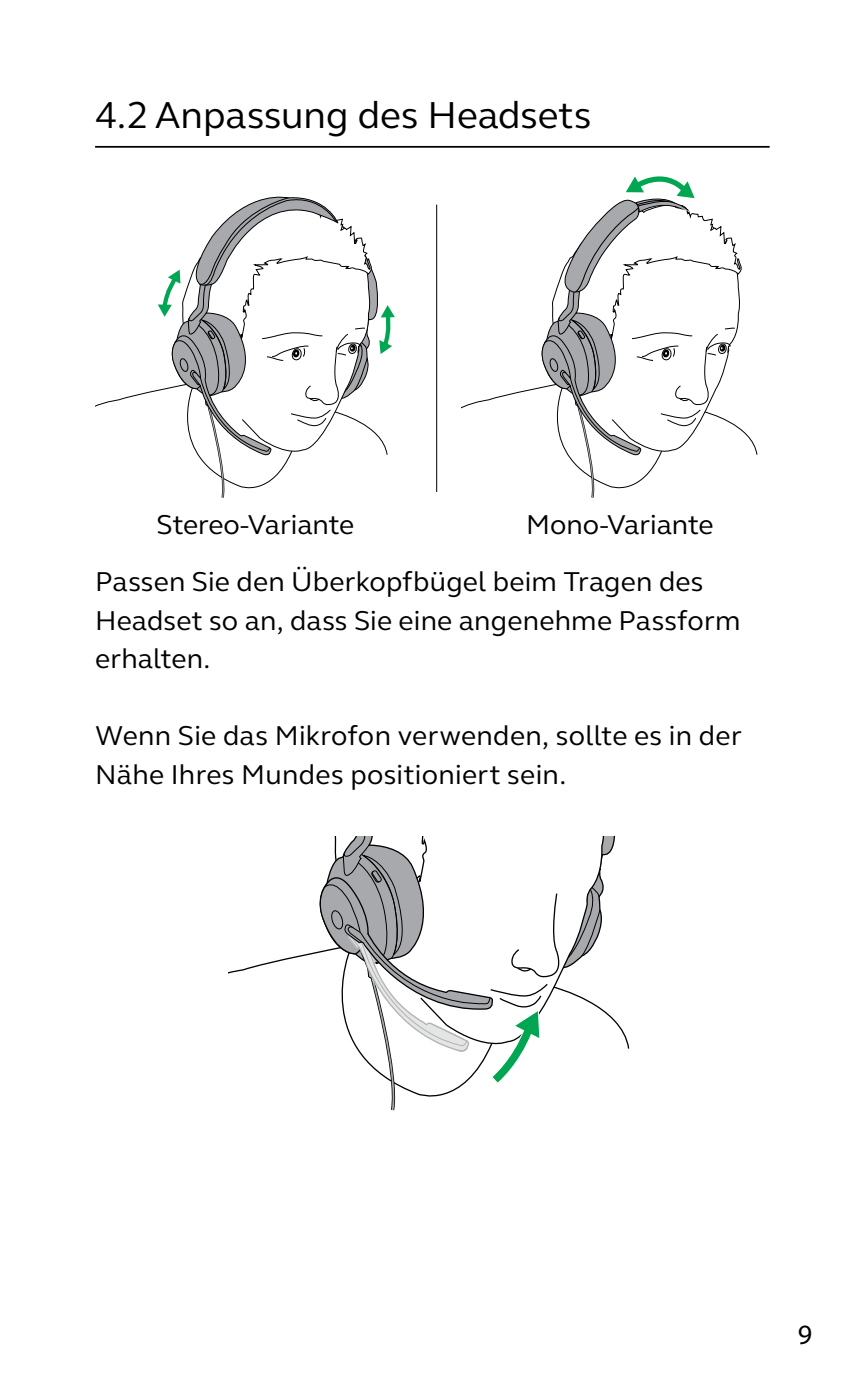
<style>
.page{position:relative;width:864px;height:1389px;background:#fff}
.page>*{position:absolute;margin:0;border:0;box-sizing:border-box;transform-origin:0 0}
.t1{font:38.5px "GN Elliot";color:#000}
.t2{font:28px/38.5px "GN Elliot";letter-spacing:.01em;color:#000}
.t3{font:28px "Myriad Pro";color:#000}
</style>
<div class="page">
<hr style="left:95px;top:146px;width:674px;height:2px;background:#000">
<svg style="left:96px;top:196px;width:298px;height:302px"></svg>
<svg style="left:461px;top:176px;width:296px;height:322px"></svg>
<hr style="left:436px;top:205px;width:1px;height:287px;background:#000">
<svg style="left:228px;top:837px;width:401px;height:274px"></svg>
<h1 class="t1" style="left:95px;top:89px;width:497px">4.2Anpassung des Headsets</h1>
<p class="t2" style="left:95px;top:496px;width:619px;line-height:57.1px;text-indent:431px">Mono-Variante<br>Passen Sie den Überkopfbügel beim Tragen des</p>
<p class="t2" style="left:95px;top:600px;width:646px">Headset so an, dass Sie eine angenehme Passform erhalten.</p>
<p class="t2" style="left:157px;top:505px;width:199px">Stereo-Variante</p>
<p class="t2" style="left:95px;top:716px;width:648px">Wenn Sie das Mikrofon verwenden, sollte es in der<br>Nähe Ihres Mundes positioniert sein.</p>
<p class="t3" style="left:797px;top:1317px;width:16px">9</p>
</div>
